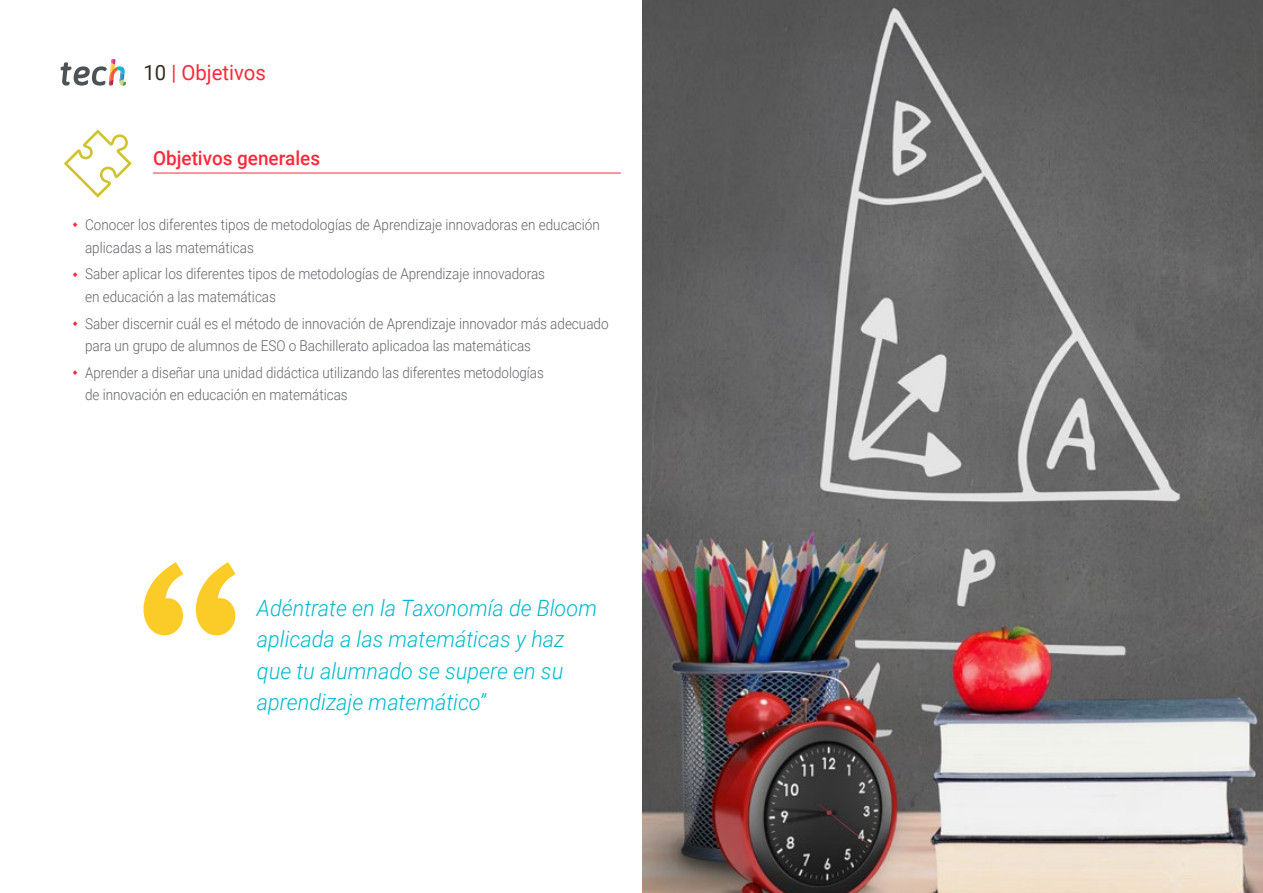
<style>
.page{position:relative;width:1263px;height:893px;background:#fff}
.page>*{position:absolute;margin:0;border:0;box-sizing:border-box;transform-origin:0 0}
.t1{font:italic 300 22.5px/31.5px "Roboto";color:#00bacf;scale:.96 1}
.t2{font:21px "Roboto";color:#ff293a}
.t3{font:500 19.5px "Roboto";color:#ff293a}
.t4{font:300 15px/22.5px "Roboto";color:#61646a;scale:.9 1}
.t5{font:300 15px/22.5px "Roboto";color:#61646a;scale:.89 1}
.s1{color:#312e20}
</style>
<div class="page">
<hr style="left:153px;top:173px;width:468px;height:1px;background:#ff293a">
<svg style="left:64px;top:129px;width:68px;height:69px"></svg>
<img style="left:642px;top:0;width:621px;height:893px">
<svg style="left:144px;top:562px;width:92px;height:73px"></svg>
<svg style="left:61px;top:59px;width:65px;height:27px"></svg>
<h2 class="t2" style="left:144px;top:57px;width:124px"><span class="s1">10</span> | Objetivos</h2>
<h3 class="t3" style="left:153px;top:144px;width:169px">Objetivos generales</h3>
<p class="t4" style="left:85px;top:213px;width:573px">Conocer los diferentes tipos de metodologías de Aprendizaje innovadoras en educación aplicadas a las matemáticas</p>
<p class="t4" style="left:85px;top:262px;width:513px">Saber aplicar los diferentes tipos de metodologías de Aprendizaje innovadoras en educación a las matemáticas</p>
<p class="t4" style="left:85px;top:311px;width:583px">Saber discernir cuál es el método de innovación de Aprendizaje innovador más adecuado para un grupo de alumnos de ESO o Bachillerato aplicadoa las matemáticas</p>
<p class="t5" style="left:85px;top:361px;width:517px">Aprender a diseñar una unidad didáctica utilizando las diferentes metodologías de innovación en educación en matemáticas</p>
<h1 class="t1" style="left:257px;top:591px;width:356px">Adéntrate en la Taxonomía de Bloom aplicada a las matemáticas y haz que tu alumnado se supere en su aprendizaje matemático”</h1>
</div>
